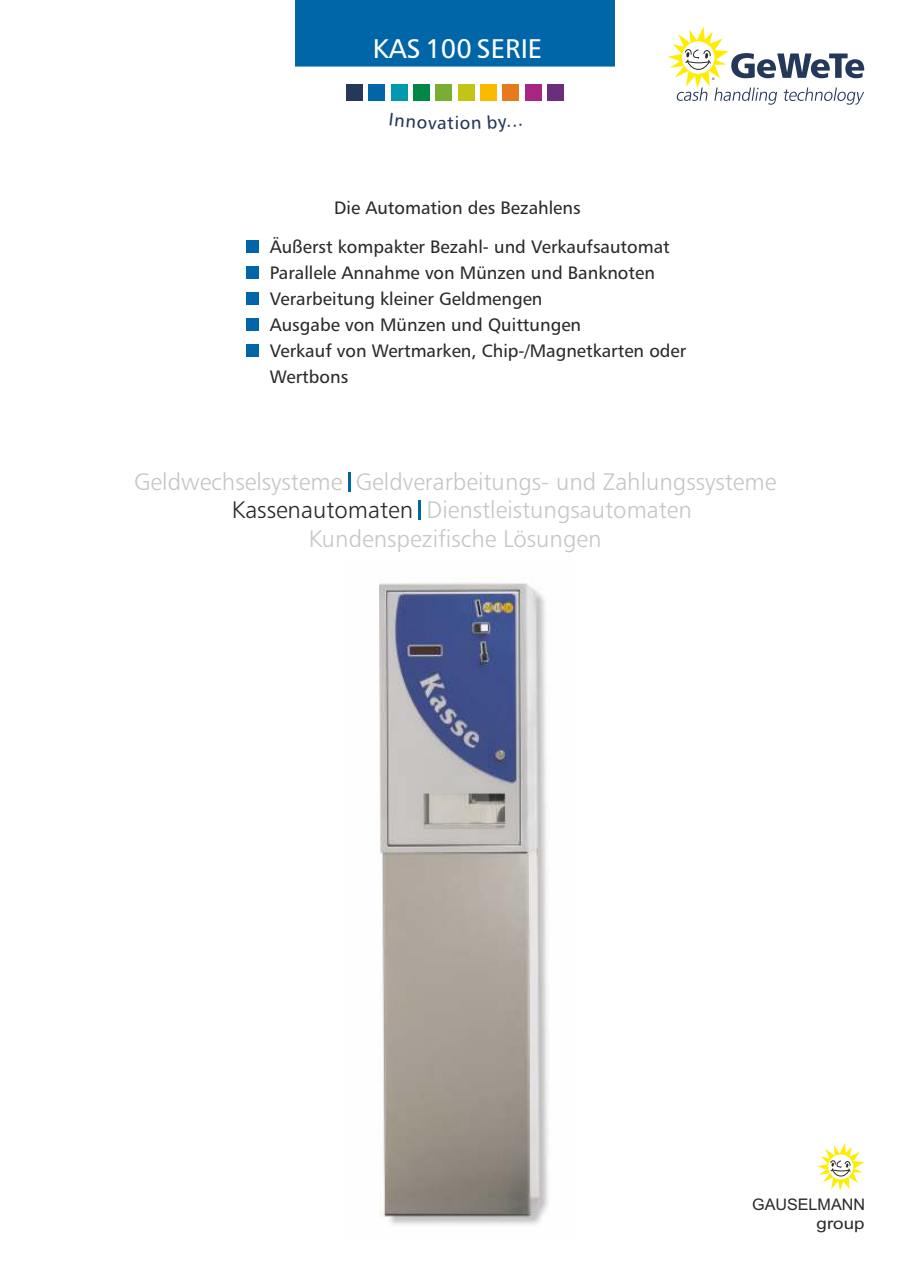
<style>
.page{position:relative;width:910px;height:1280px;background:#fff}
.page>*{position:absolute;margin:0;border:0;box-sizing:border-box;transform-origin:0 0}
.t1{font:27px "Humanist 777 BT Roman B";color:#fff}
.t2{font:24px "Humanist 777 BT Light B";color:#c4c7c7}
.t3{font:24px "Humanist 777 BT Light B";color:#2b2929}
.t4{font:18px/26.1px "Humanist 777 BT Roman B";color:#2b2929}
.t5{font:18px "Humanist 777 BT Roman B";color:#243859}
.t6{font:15.9px/18.8px "Arial";color:#2b2929;text-align:right}
.t7{font:3.45px "Arial";color:#2b2929}
</style>
<div class="page">
<div style="left:295px;top:0;width:320px;height:67px;background:#0066a8"></div>
<div style="left:368px;top:84px;width:17px;height:17px;background:#0066a8"></div>
<div style="left:391px;top:84px;width:16px;height:17px;background:#0099ad"></div>
<div style="left:346px;top:84px;width:17px;height:17px;background:#243859"></div>
<div style="left:413px;top:84px;width:17px;height:17px;background:#008745"></div>
<div style="left:435px;top:84px;width:17px;height:17px;background:#7aad33"></div>
<div style="left:458px;top:84px;width:16px;height:17px;background:#c4c417"></div>
<div style="left:480px;top:84px;width:17px;height:17px;background:#faba00"></div>
<div style="left:502px;top:84px;width:17px;height:17px;background:#e67a1c"></div>
<div style="left:547px;top:84px;width:17px;height:17px;background:#6b2e7d"></div>
<div style="left:525px;top:84px;width:17px;height:17px;background:#a82682"></div>
<div style="left:246px;top:240px;width:13px;height:13px;background:#0066a8"></div>
<div style="left:246px;top:266px;width:13px;height:13px;background:#0066a8"></div>
<div style="left:246px;top:292px;width:13px;height:13px;background:#0066a8"></div>
<div style="left:246px;top:318px;width:13px;height:13px;background:#0066a8"></div>
<div style="left:246px;top:344px;width:13px;height:13px;background:#0066a8"></div>
<svg style="left:817px;top:1143px;width:47px;height:48px"></svg>
<img style="left:379px;top:577px;width:170px;height:648px">
<svg style="left:668px;top:27px;width:196px;height:78px"></svg>
<svg style="left:418px;top:500px;width:2px;height:19px"></svg>
<svg style="left:349px;top:472px;width:2px;height:19px"></svg>
<h1 class="t1" style="left:373px;top:37px;width:171px">KAS 100 SERIE</h1>
<p class="t5" style="left:447px;top:116px;width:25px">tio</p>
<p class="t7" style="left:712px;top:78px;width:4px">®</p>
<p class="t4" style="left:334px;top:196px;width:248px">Die Automation des Bezahlens</p>
<p class="t4" style="left:270px;top:235px;width:418px">Äußerst kompakter Bezahl- und Verkaufsautomat Parallele Annahme von Münzen und Banknoten Verarbeitung kleiner Geldmengen<br>Ausgabe von Münzen und Quittungen<br>Verkauf von Wertmarken, Chip-/Magnetkarten oder Wertbons</p>
<h2 class="t2" style="left:134px;top:471px;width:644px">Geldwechselsysteme Geldverarbeitungs- und Zahlungssysteme</h2>
<h2 class="t2" style="left:427px;top:500px;width:267px">Dienstleistungsautomaten</h2>
<h2 class="t2" style="left:309px;top:529px;width:294px">Kundenspezifische Lösungen</h2>
<h2 class="t3" style="left:232px;top:500px;width:183px">Kassenautomaten</h2>
<p class="t6" style="left:752px;top:1197px;width:115px">GAUSELMANN group</p>
</div>
